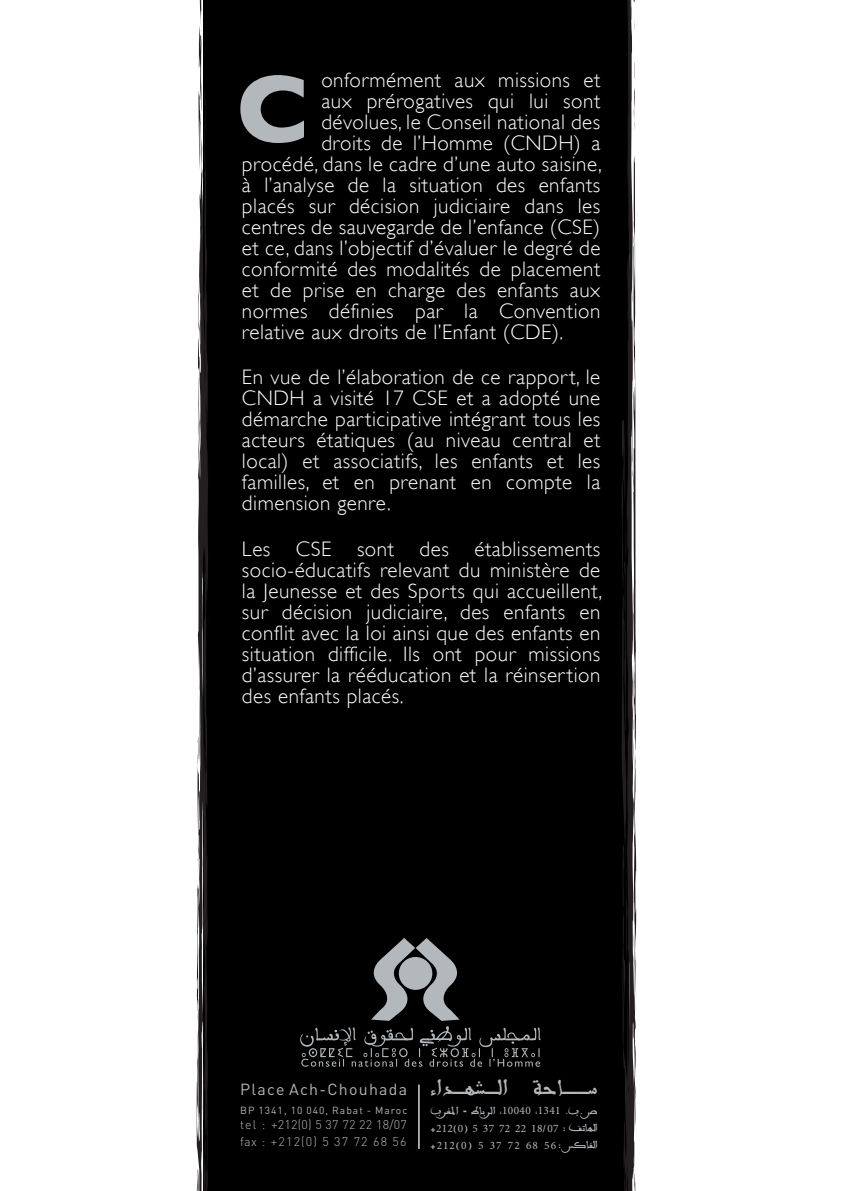
<style>
.page{position:relative;width:844px;height:1191px;background:#fff}
.page>*{position:absolute;margin:0;border:0;box-sizing:border-box;transform-origin:0 0}
.t1{font:300 22.75px "A Xt Karawouin";letter-spacing:.03em;color:#b2b8bc}
.t2{font:300 21px/21px "Gill Sans";letter-spacing:.025em;color:#fff;text-align:justify}
.t3{font:15.92px "DIN";letter-spacing:.08em;color:#b2b8bc}
.t4{font:300 12.42px/17px "DIN";letter-spacing:.04em;color:#b2b8bc}
.t5{font:11.38px/17px "Minion Pro";letter-spacing:.03em;color:#b2b8bc}
.t6{font:300 11.38px "A Xt Karawouin";letter-spacing:.03em;color:#b2b8bc}
.t7{font:10.15px "DIN";letter-spacing:.1em;color:#b2b8bc}
.s1{font-family:"Minion Pro";font-weight:400}
.s2{font-family:"A Xt Karawouin";font-weight:300}
</style>
<div class="page">
<div style="left:196px;top:0;width:440px;height:1191px;background:#000"></div>
<svg style="left:198px;top:0;width:9px;height:180px"></svg>
<svg style="left:198px;top:423px;width:1px;height:13px"></svg>
<svg style="left:198px;top:858px;width:2px;height:25px"></svg>
<svg style="left:207px;top:614px;width:2px;height:18px"></svg>
<svg style="left:198px;top:686px;width:8px;height:77px"></svg>
<svg style="left:198px;top:944px;width:1px;height:14px"></svg>
<svg style="left:206px;top:815px;width:1px;height:29px"></svg>
<svg style="left:203px;top:1029px;width:1px;height:18px"></svg>
<svg style="left:203px;top:964px;width:5px;height:21px"></svg>
<svg style="left:633px;top:1180px;width:3px;height:11px"></svg>
<svg style="left:630px;top:0;width:4px;height:5px"></svg>
<svg style="left:633px;top:79px;width:2px;height:52px"></svg>
<svg style="left:621px;top:142px;width:15px;height:905px;background:#333132"></svg>
<svg style="left:634px;top:19px;width:1px;height:13px"></svg>
<svg style="left:300px;top:938px;width:240px;height:128px;background:#212223"></svg>
<hr style="left:418px;top:1084px;width:1px;height:64px;background:#b2b8bc">
<svg style="left:240px;top:75px;width:64px;height:68px;background:#626567"></svg>
<p class="t2" style="left:321px;top:69px;width:280px">onformément aux missions et</p>
<p class="t2" style="left:321px;top:90px;width:280px">aux prérogatives qui lui sont</p>
<p class="t2" style="left:321px;top:111px;width:280px">dévolues, le Conseil national des</p>
<p class="t2" style="left:321px;top:132px;width:280px">droits de l’Homme (CNDH) a</p>
<p class="t2" style="left:242px;top:153px;width:361px">procédé, dans le cadre d’une auto saisine,</p>
<p class="t2" style="left:242px;top:174px;width:360px">à l’analyse de la situation des enfants</p>
<p class="t2" style="left:242px;top:195px;width:360px">placés sur décision judiciaire dans les</p>
<p class="t2" style="left:242px;top:216px;width:360px">centres de sauvegarde de l’enfance (CSE)</p>
<p class="t2" style="left:242px;top:237px;width:360px">et ce, dans l’objectif d’évaluer le degré de</p>
<p class="t2" style="left:242px;top:258px;width:360px">conformité des modalités de placement</p>
<p class="t2" style="left:242px;top:279px;width:360px">et de prise en charge des enfants aux</p>
<p class="t2" style="left:242px;top:300px;width:360px">normes définies par la Convention</p>
<p class="t2" style="left:242px;top:321px;width:323px">relative aux droits de l’Enfant (CDE).</p>
<p class="t2" style="left:242px;top:367px;width:360px">En vue de l’élaboration de ce rapport, le CNDH a visité 17 CSE et a adopté une démarche participative intégrant tous les acteurs étatiques (au niveau central et local) et associatifs, les enfants et les familles, et en prenant en compte la dimension genre.</p>
<p class="t2" style="left:242px;top:538px;width:361px">Les CSE sont des établissements socio-éducatifs relevant du ministère de la Jeunesse et des Sports qui accueillent, sur décision judiciaire, des enfants en conflit avec la loi ainsi que des enfants en situation difficile. Ils ont pour missions d’assurer la rééducation et la réinsertion des enfants placés.</p>
<p class="t3" style="left:240px;top:1079px;width:168px">Place Ach-Chouhada</p>
<p class="t7" style="left:240px;top:1104px;width:168px">BP 1341, 10 040, Rabat - Maroc</p>
<p class="t4" style="left:240px;top:1115px;width:168px">tel : +212(0) 5 37 72 22 18/07 fax : +212(0) 5 37 72 68 56</p>
<p class="t1" style="left:430px;top:1072px;width:169px">AGó`````¡°û`````dG áMÉ```````````°S</p>
<p class="t6" style="left:430px;top:1103px;width:169px">Üô¨ŸG - •ÉHôdG ,<span class="s1">10040</span> ,<span class="s1">1341</span> .Ü.¢U</p>
<p class="t5" style="left:430px;top:1120px;width:169px"><span class="s2">+</span>212<span class="s2">(</span>0<span class="s2">)</span> 5 37 72 22 18<span class="s2">/</span>07 <span class="s2">: ∞JÉ¡dG +</span>212<span class="s2">(</span>0<span class="s2">)</span> 5 37 72 68 56<span class="s2">: ¢ùcÉØdG</span></p>
</div>
